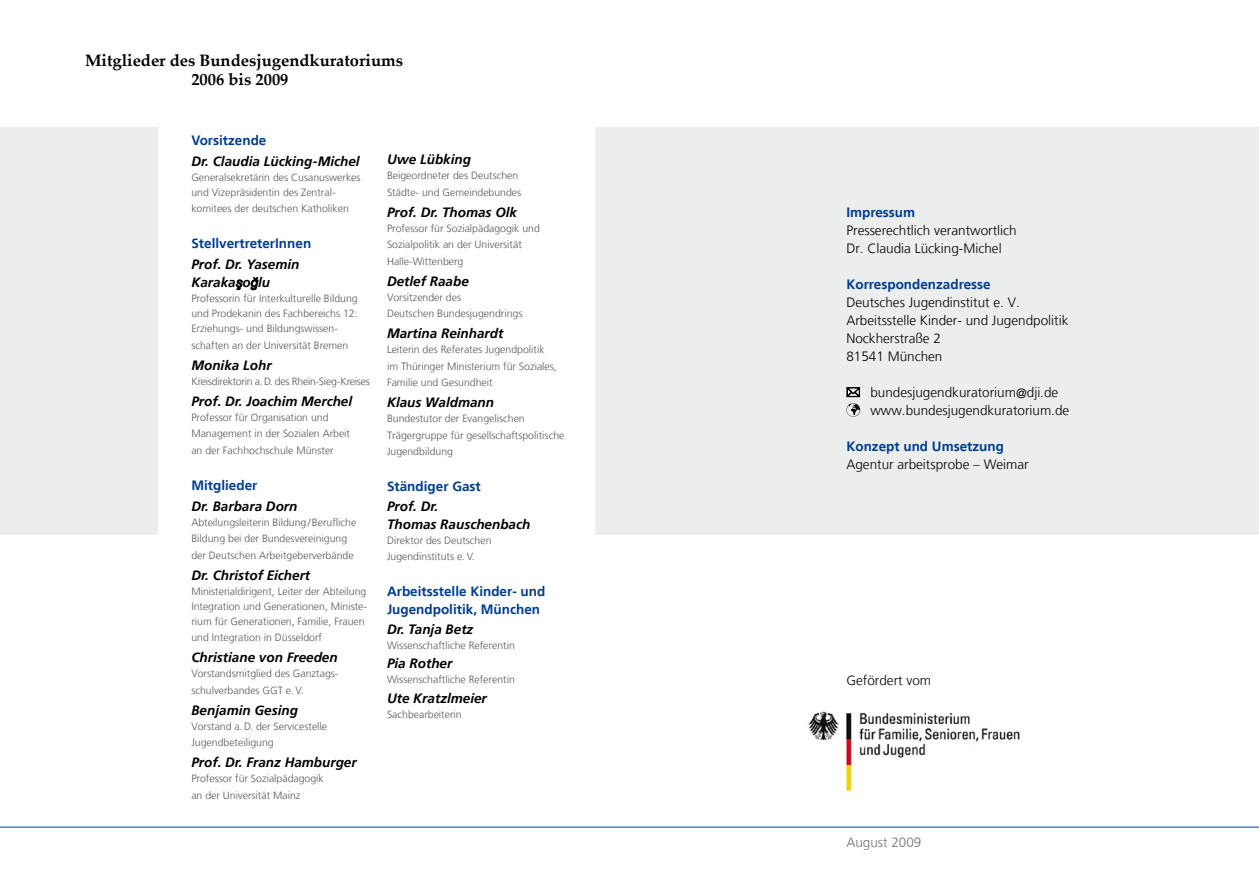
<style>
.page{position:relative;width:1259px;height:893px;background:#fff}
.page>*{position:absolute;margin:0;border:0;box-sizing:border-box;transform-origin:0 0}
.t1{font:700 16.5px/19.5px "Palatino Linotype";color:#000;text-align:center}
.t2{font:italic 700 13.5px/18px "Frutiger LT";color:#000}
.t3{font:300 13.5px/18px "Frutiger LT";color:#000}
.t4{font:700 13.5px/18px "Frutiger LT";color:#003d8f}
.t5{font:300 13.5px "Frutiger LT";color:#707173}
.t6{font:300 10.5px/16.5px "Frutiger LT";color:#58585a}
.t7{font:300 10.5px "Frutiger LT";letter-spacing:-.02em;color:#58585a}
.s1{font-family:"Arial";font-weight:400;font-size:13.35px}
</style>
<div class="page">
<svg style="left:236px;top:280px;width:7px;height:10px"></svg>
<svg style="left:251px;top:277px;width:7px;height:13px"></svg>
<hr style="left:0;top:827px;width:1259px;height:1px;background:#003d8f">
<div style="left:0;top:128px;width:157px;height:407px;background:#eceded"></div>
<div style="left:595px;top:128px;width:56px;height:407px;background:#eceded"></div>
<div style="left:629px;top:128px;width:630px;height:407px;background:#eceded"></div>
<img style="left:808px;top:711px;width:212px;height:81px">
<svg style="left:847px;top:387px;width:12px;height:10px"></svg>
<svg style="left:846px;top:403px;width:14px;height:14px"></svg>
<h1 class="t1" style="left:85px;top:50px;width:319px">Mitglieder des Bundesjugendkuratoriums<br>2006 bis 2009</h1>
<p class="t4" style="left:191px;top:131px;width:77px">Vorsitzende</p>
<p class="t2" style="left:191px;top:152px;width:170px">Dr. Claudia Lücking-Michel</p>
<p class="t6" style="left:191px;top:170px;width:171px;line-height:15px">Generalsekretärin des Cusanuswerkes und Vizepräsidentin des Zentral-</p>
<p class="t6" style="left:191px;top:200px;width:159px">komitees der deutschen Katholiken</p>
<p class="t4" style="left:191px;top:234px;width:121px">StellvertreterInnen</p>
<p class="t2" style="left:191px;top:255px;width:110px">Prof. Dr. Yasemin<br>Karaka<span class="s1">ş</span>o<span class="s1">ğ</span>lu</p>
<p class="t6" style="left:191px;top:291px;width:168px;line-height:15px;text-align:justify">Professorin für Interkulturelle Bildung und Prodekanin des Fachbereichs 12:<br>Erziehungs- und Bildungswissen-</p>
<p class="t6" style="left:191px;top:337px;width:158px">schaften an der Universität Bremen</p>
<p class="t2" style="left:191px;top:356px;width:82px">Monika Lohr</p>
<p class="t7" style="left:191px;top:375px;width:180px">Kreisdirektorin a. D. des Rhein-Sieg-Kreises</p>
<p class="t2" style="left:191px;top:392px;width:162px">Prof. Dr. Joachim Merchel</p>
<p class="t6" style="left:191px;top:409px;width:160px">Professor für Organisation und<br>Management in der Sozialen Arbeit an der Fachhochschule Münster</p>
<p class="t4" style="left:191px;top:476px;width:68px">Mitglieder</p>
<p class="t2" style="left:191px;top:497px;width:108px">Dr. Barbara Dorn</p>
<p class="t6" style="left:191px;top:514px;width:166px">Abteilungsleiterin Bildung/Berufliche<br>Bildung bei der Bundesvereinigung der Deutschen Arbeitgeberverbände</p>
<p class="t2" style="left:191px;top:566px;width:120px">Dr. Christof Eichert</p>
<p class="t6" style="left:191px;top:584px;width:177px;line-height:15px;text-align:justify">Ministerialdirigent, Leiter der Abteilung Integration und Generationen, Ministe&shy;rium für Generationen, Familie, Frauen</p>
<p class="t6" style="left:191px;top:629px;width:132px">und Integration in Düsseldorf</p>
<p class="t2" style="left:191px;top:648px;width:148px">Christiane von Freeden</p>
<p class="t6" style="left:191px;top:665px;width:149px">Vorstandsmitglied des Ganztags&shy;schulverbandes GGT e. V.</p>
<p class="t2" style="left:191px;top:701px;width:108px">Benjamin Gesing</p>
<p class="t6" style="left:191px;top:718px;width:137px">Vorstand a. D. der Servicestelle<br>Jugendbeteiligung</p>
<p class="t2" style="left:191px;top:753px;width:167px">Prof. Dr. Franz Hamburger</p>
<p class="t6" style="left:191px;top:770px;width:134px">Professor für Sozialpädagogik an der Universität Mainz</p>
<p class="t2" style="left:387px;top:150px;width:86px">Uwe Lübking</p>
<p class="t6" style="left:387px;top:167px;width:136px">Beigeordneter des Deutschen<br>Städte- und Gemeindebundes</p>
<p class="t2" style="left:387px;top:203px;width:132px">Prof. Dr. Thomas Olk</p>
<p class="t6" style="left:387px;top:220px;width:154px">Professor für Sozialpädagogik und<br>Sozialpolitik an der Universität<br>Halle-Wittenberg</p>
<p class="t2" style="left:387px;top:272px;width:83px">Detlef Raabe</p>
<p class="t6" style="left:387px;top:289px;width:137px">Vorsitzender des<br>Deutschen Bundesjugendrings</p>
<p class="t2" style="left:387px;top:324px;width:118px">Martina Reinhardt</p>
<p class="t6" style="left:387px;top:341px;width:171px">Leiterin des Referates Jugendpolitik im Thüringer Ministerium für Soziales,<br>Familie und Gesundheit</p>
<p class="t2" style="left:387px;top:393px;width:109px">Klaus Waldmann</p>
<p class="t6" style="left:387px;top:410px;width:179px">Bundestutor der Evangelischen<br>Trägergruppe für gesellschaftspolitische<br>Jugendbildung</p>
<p class="t4" style="left:387px;top:477px;width:95px">Ständiger Gast</p>
<p class="t2" style="left:387px;top:497px;width:145px">Prof. Dr.<br>Thomas Rauschenbach</p>
<p class="t6" style="left:387px;top:532px;width:106px">Direktor des Deutschen<br>Jugendinstituts e. V.</p>
<p class="t4" style="left:387px;top:582px;width:160px">Arbeitsstelle Kinder- und<br>Jugendpolitik, München</p>
<p class="t2" style="left:387px;top:620px;width:88px">Dr. Tanja Betz</p>
<p class="t6" style="left:387px;top:637px;width:129px">Wissenschaftliche Referentin</p>
<p class="t2" style="left:387px;top:654px;width:67px">Pia Rother</p>
<p class="t6" style="left:387px;top:671px;width:129px">Wissenschaftliche Referentin</p>
<p class="t2" style="left:387px;top:689px;width:101px">Ute Kratzlmeier</p>
<p class="t6" style="left:387px;top:706px;width:76px">Sachbearbeiterin</p>
<p class="t4" style="left:846px;top:203px;width:70px">Impressum</p>
<p class="t3" style="left:846px;top:221px;width:172px">Presserechtlich verantwortlich<br>Dr. Claudia Lücking-Michel</p>
<p class="t4" style="left:846px;top:275px;width:146px">Korrespondenzadresse</p>
<p class="t3" style="left:846px;top:293px;width:224px">Deutsches Jugendinstitut e. V.<br>Arbeitsstelle Kinder- und Jugendpolitik<br>Nockherstraße 2<br>81541 München</p>
<p class="t3" style="left:870px;top:383px;width:200px">bundesjugendkuratorium@dji.de www.bundesjugendkuratorium.de</p>
<p class="t4" style="left:846px;top:437px;width:159px">Konzept und Umsetzung</p>
<p class="t3" style="left:846px;top:455px;width:184px">Agentur arbeitsprobe – Weimar</p>
<p class="t3" style="left:846px;top:671px;width:86px">Gefördert vom</p>
<p class="t5" style="left:846px;top:834px;width:77px">August 2009</p>
</div>
